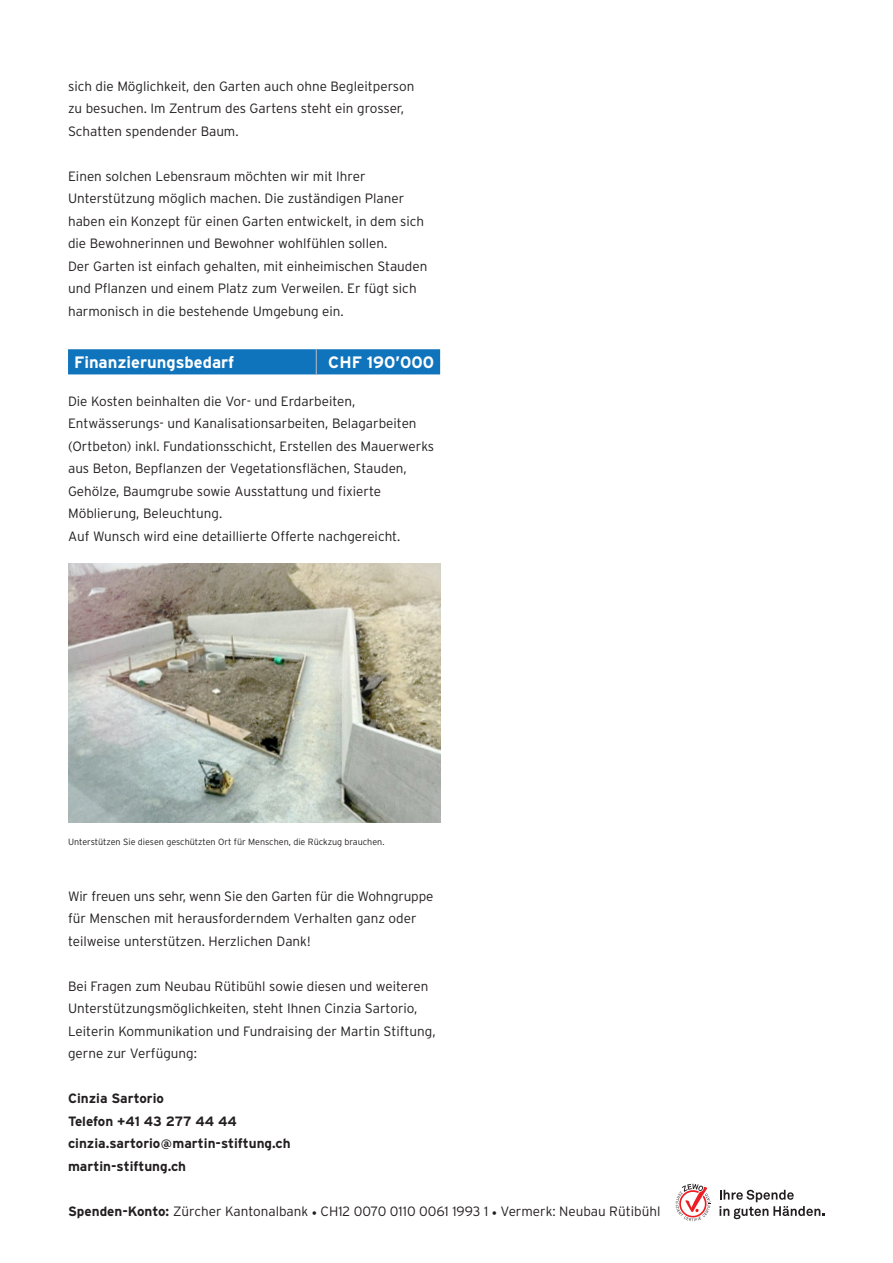
<style>
.page{position:relative;width:893px;height:1263px;background:#fff}
.page>*{position:absolute;margin:0;border:0;box-sizing:border-box;transform-origin:0 0}
.t1{font:700 16.5px "Interstate";color:#fff}
.t2{font:300 13.5px/22.5px "Interstate";color:#231f20}
.t3{font:700 13.5px "Interstate";color:#231f20}
.t4{font:300 9px "Interstate";color:#231f20}
.s1{font-weight:700}
.s2{font-family:"Minion Pro";font-weight:400}
</style>
<div class="page">
<img style="left:68px;top:563px;width:372px;height:260px">
<svg style="left:676px;top:1184px;width:34px;height:37px"></svg>
<svg style="left:719px;top:1190px;width:105px;height:29px"></svg>
<div style="left:68px;top:349px;width:372px;height:25px;background:#1074bc"></div>
<p class="t2" style="left:68px;top:74px;width:348px">sich die Möglichkeit, den Garten auch ohne Begleitperson</p>
<p class="t2" style="left:68px;top:97px;width:337px">zu besuchen. Im Zentrum des Gartens steht ein grosser,<br>Schatten spendender Baum.</p>
<p class="t2" style="left:68px;top:164px;width:299px">Einen solchen Lebensraum möchten wir mit Ihrer</p>
<p class="t2" style="left:68px;top:187px;width:338px">Unterstützung möglich machen. Die zuständigen Planer</p>
<p class="t2" style="left:68px;top:209px;width:358px">haben ein Konzept für einen Garten entwickelt, in dem sich die Bewohnerinnen und Bewohner wohlfühlen sollen.</p>
<p class="t2" style="left:68px;top:254px;width:361px">Der Garten ist einfach gehalten, mit einheimischen Stauden und Pflanzen und einem Platz zum Verweilen. Er fügt sich harmonisch in die bestehende Umgebung ein.</p>
<p class="t1" style="left:74px;top:353px;width:162px">Finanzierungsbedarf</p>
<p class="t1" style="left:328px;top:353px;width:107px">CHF 190’000</p>
<p class="t2" style="left:68px;top:389px;width:289px">Die Kosten beinhalten die Vor- und Erdarbeiten,</p>
<p class="t2" style="left:68px;top:412px;width:368px">Entwässerungs- und Kanalisationsarbeiten, Belagarbeiten (Ortbeton) inkl. Fundationsschicht, Erstellen des Mauerwerks</p>
<p class="t2" style="left:68px;top:457px;width:340px">aus Beton, Bepflanzen der Vegetationsflächen, Stauden,<br>Gehölze, Baumgrube sowie Ausstattung und fixierte<br>Möblierung, Beleuchtung.</p>
<p class="t2" style="left:68px;top:524px;width:334px">Auf Wunsch wird eine detaillierte Offerte nachgereicht.</p>
<p class="t4" style="left:68px;top:837px;width:318px">Unterstützen Sie diesen geschützten Ort für Menschen, die Rückzug brauchen.</p>
<p class="t2" style="left:68px;top:884px;width:367px">Wir freuen uns sehr, wenn Sie den Garten für die Wohngruppe für Menschen mit herausforderndem Verhalten ganz oder teilweise unterstützen. Herzlichen Dank!</p>
<p class="t2" style="left:68px;top:974px;width:369px">Bei Fragen zum Neubau Rütibühl sowie diesen und weiteren Unterstützungsmöglichkeiten, steht Ihnen Cinzia Sartorio, Leiterin Kommunikation und Fundraising der Martin Stiftung, gerne zur Verfügung:</p>
<p class="t3" style="left:68px;top:1091px;width:98px">Cinzia Sartorio</p>
<p class="t3" style="left:68px;top:1113px;width:170px">Telefon +41 43 277 44 44</p>
<p class="t3" style="left:68px;top:1136px;width:224px">cinzia.sartorio@martin-stiftung.ch</p>
<p class="t3" style="left:68px;top:1158px;width:120px">martin-stiftung.ch</p>
<p class="t2" style="left:68px;top:1199px;width:594px"><span class="s1">Spenden-Konto:</span> Zürcher Kantonalbank <span class="s2">•</span> CH12 0070 0110 0061 1993 1 <span class="s2">•</span> Vermerk: Neubau Rütibühl</p>
</div>
